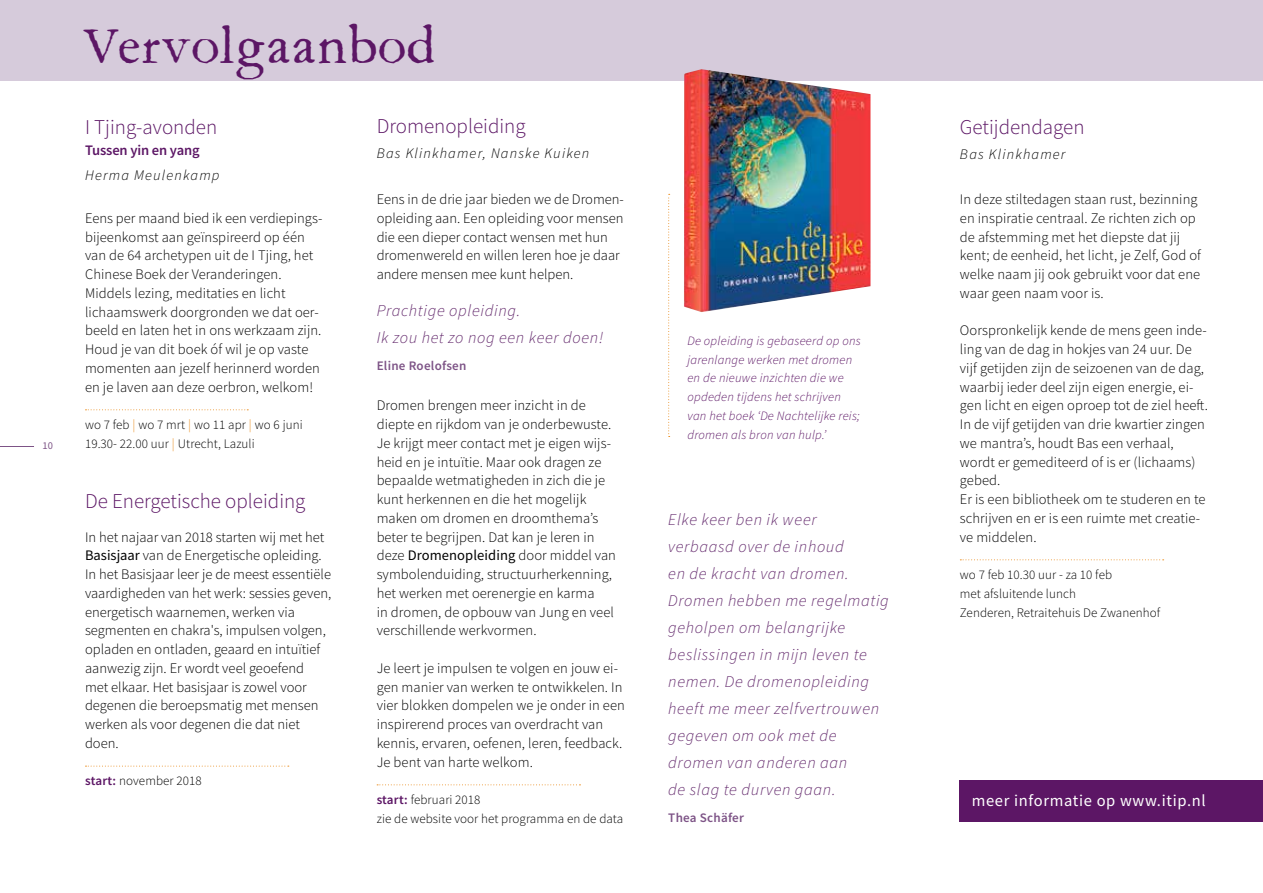
<style>
.page{position:relative;width:1263px;height:893px;background:#fff}
.page>*{position:absolute;margin:0;border:0;box-sizing:border-box;transform-origin:0 0}
.t1{font:48px "Aquifer";color:#5c1665}
.t2{font:300 21px "Source Sans Pro";color:#5c1665}
.t3{font:italic 300 16.5px/27px "Source Sans Pro";letter-spacing:.04em;color:#662d6f}
.t4{font:16.5px "Source Sans Pro";letter-spacing:.04em;color:#fff}
.t5{font:300 14.55px/18.8px "Source Sans Pro";letter-spacing:.005em;color:#000}
.t6{font:italic 300 14.55px "Source Sans Pro";letter-spacing:.08em;color:#000}
.t7{font:600 14.55px "Source Sans Pro";letter-spacing:-.01em;color:#5c1665}
.t8{font:300 13.05px/18.8px "Source Sans Pro";letter-spacing:.005em;color:#000}
.t9{font:600 13.05px "Source Sans Pro";letter-spacing:.02em;color:#7d5386}
.t10{font:italic 300 12.75px/18.8px "Source Sans Pro";letter-spacing:.02em;color:#5c1665}
.t11{font:10.5px "Source Sans Pro";color:#7d5386}
.s1{color:#ea8f23}
.s2{font-weight:400}
.s3{font-weight:600;color:#5c1665}
</style>
<div class="page">
<hr style="left:0;top:446px;width:34px;height:1px;background:#7d5386">
<div style="left:0;top:0;width:1263px;height:81px;background:#d6cbdb"></div>
<svg style="left:85px;top:409px;width:163px;height:1px"></svg>
<svg style="left:85px;top:766px;width:204px;height:1px"></svg>
<svg style="left:377px;top:784px;width:203px;height:1px"></svg>
<div style="left:960px;top:780px;width:303px;height:42px;background:#5c1665"></div>
<svg style="left:960px;top:559px;width:204px;height:1px"></svg>
<img style="left:684px;top:69px;width:186px;height:243px">
<svg style="left:668px;top:194px;width:2px;height:243px"></svg>
<p class="t11" style="left:43px;top:439px;width:12px">10</p>
<h1 class="t1" style="left:83px;top:19px;width:354px">Vervolgaanbod</h1>
<h2 class="t2" style="left:85px;top:114px;width:134px">I Tjing-avonden</h2>
<p class="t7" style="left:85px;top:140px;width:116px">Tussen yin en yang</p>
<p class="t6" style="left:85px;top:166px;width:136px">Herma Meulenkamp</p>
<p class="t5" style="left:85px;top:209px;width:239px">Eens per maand bied ik een verdiepings&shy;bijeenkomst aan geïnspireerd op één van de 64 archetypen uit de I Tjing, het Chinese Boek der Veranderingen.<br>Middels lezing, meditaties en licht lichaamswerk doorgronden we dat oer&shy;beeld en laten het in ons werkzaam zijn.<br>Houd je van dit boek óf wil je op vaste momenten aan jezelf herinnerd worden en je laven aan deze oerbron, welkom!</p>
<p class="t8" style="left:85px;top:415px;width:219px">wo 7 feb <span class="s1">|</span> wo 7 mrt <span class="s1">|</span> wo 11 apr <span class="s1">|</span> wo 6 juni<br>19.30- 22.00 uur <span class="s1">|</span> Utrecht, Lazuli</p>
<h2 class="t2" style="left:377px;top:113px;width:150px">Dromenopleiding</h2>
<p class="t6" style="left:377px;top:144px;width:214px">Bas Klinkhamer, Nanske Kuiken</p>
<p class="t5" style="left:377px;top:190px;width:249px">Eens in de drie jaar bieden we de Dromen&shy;opleiding aan. Een opleiding voor mensen die een dieper contact wensen met hun dromenwereld en willen leren hoe je daar andere mensen mee kunt helpen.</p>
<h2 class="t2" style="left:960px;top:114px;width:126px">Getijdendagen</h2>
<p class="t6" style="left:960px;top:145px;width:107px">Bas Klinkhamer</p>
<p class="t5" style="left:960px;top:190px;width:243px">In deze stiltedagen staan rust, bezinning en inspiratie centraal. Ze richten zich op de afstemming met het diepste dat jij kent; de eenheid, het licht, je Zelf, God of welke naam jij ook gebruikt voor dat ene waar geen naam voor is.</p>
<p class="t5" style="left:960px;top:321px;width:250px">Oorspronkelijk kende de mens geen inde&shy;ling van de dag in hokjes van 24 uur. De vijf getijden zijn de seizoenen van de dag, waarbij ieder deel zijn eigen energie, ei&shy;gen licht en eigen oproep tot de ziel heeft.<br>In de vijf getijden van drie kwartier zingen we mantra’s, houdt Bas een verhaal, wordt er gemediteerd of is er (lichaams) gebed.<br>Er is een bibliotheek om te studeren en te schrijven en er is een ruimte met creatie&shy;ve middelen.</p>
<p class="t8" style="left:960px;top:565px;width:202px">wo 7 feb 10.30 uur - za 10 feb<br>met afsluitende lunch<br>Zenderen, Retraitehuis De Zwanenhof</p>
<p class="t3" style="left:377px;top:297px;width:228px">Prachtige opleiding.<br>Ik zou het zo nog een keer doen!</p>
<p class="t9" style="left:377px;top:357px;width:91px">Eline Roelofsen</p>
<p class="t10" style="left:687px;top:331px;width:175px">De opleiding is gebaseerd op ons jarenlange werken met dromen en de nieuwe inzichten die we opdeden tijdens het schrijven van het boek ʻDe Nachtelijke reis; dromen als bron van hulp.’</p>
<p class="t5" style="left:377px;top:396px;width:241px">Dromen brengen meer inzicht in de diepte en rijkdom van je onderbewuste.<br>Je krijgt meer contact met je eigen wijs&shy;heid en je intuïtie. Maar ook dragen ze bepaalde wetmatigheden in zich die je kunt herkennen en die het mogelijk maken om dromen en droomthema’s beter te begrijpen. Dat kan je leren in deze <span class="s2">Dromenopleiding</span> door middel van symbolenduiding, structuurherkenning, het werken met oerenergie en karma<br>in dromen, de opbouw van Jung en veel verschillende werkvormen.</p>
<p class="t5" style="left:377px;top:659px;width:250px">Je leert je impulsen te volgen en jouw ei&shy;gen manier van werken te ontwikkelen. In vier blokken dompelen we je onder in een inspirerend proces van overdracht van kennis, ervaren, oefenen, leren, feedback.<br>Je bent van harte welkom.</p>
<p class="t8" style="left:377px;top:790px;width:248px"><span class="s3">start:</span> februari 2018<br>zie de website voor het programma en de data</p>
<p class="t4" style="left:972px;top:790px;width:235px">meer informatie op www.itip.nl</p>
<h2 class="t2" style="left:85px;top:488px;width:222px">De Energetische opleiding</h2>
<p class="t5" style="left:85px;top:527px;width:248px">In het najaar van 2018 starten wij met het <span class="s2">Basisjaar</span> van de Energetische opleiding.<br>In het Basisjaar leer je de meest essentiële vaardigheden van het werk: sessies geven, energetisch waarnemen, werken via segmenten en chakra's, impulsen volgen, opladen en ontladen, geaard en intuïtief aanwezig zijn. Er wordt veel geoefend<br>met elkaar. Het basisjaar is zowel voor degenen die beroepsmatig met mensen werken als voor degenen die dat niet doen.</p>
<p class="t8" style="left:85px;top:772px;width:118px"><span class="s3">start:</span> november 2018</p>
<p class="t3" style="left:668px;top:506px;width:222px">Elke keer ben ik weer<br>verbaasd over de inhoud<br>en de kracht van dromen.<br>Dromen hebben me regelmatig geholpen om belangrijke beslissingen in mijn leven te nemen. De dromenopleiding heeft me meer zelfvertrouwen gegeven om ook met de dromen van anderen aan<br>de slag te durven gaan.</p>
<p class="t9" style="left:668px;top:809px;width:77px">Thea Schäfer</p>
</div>
